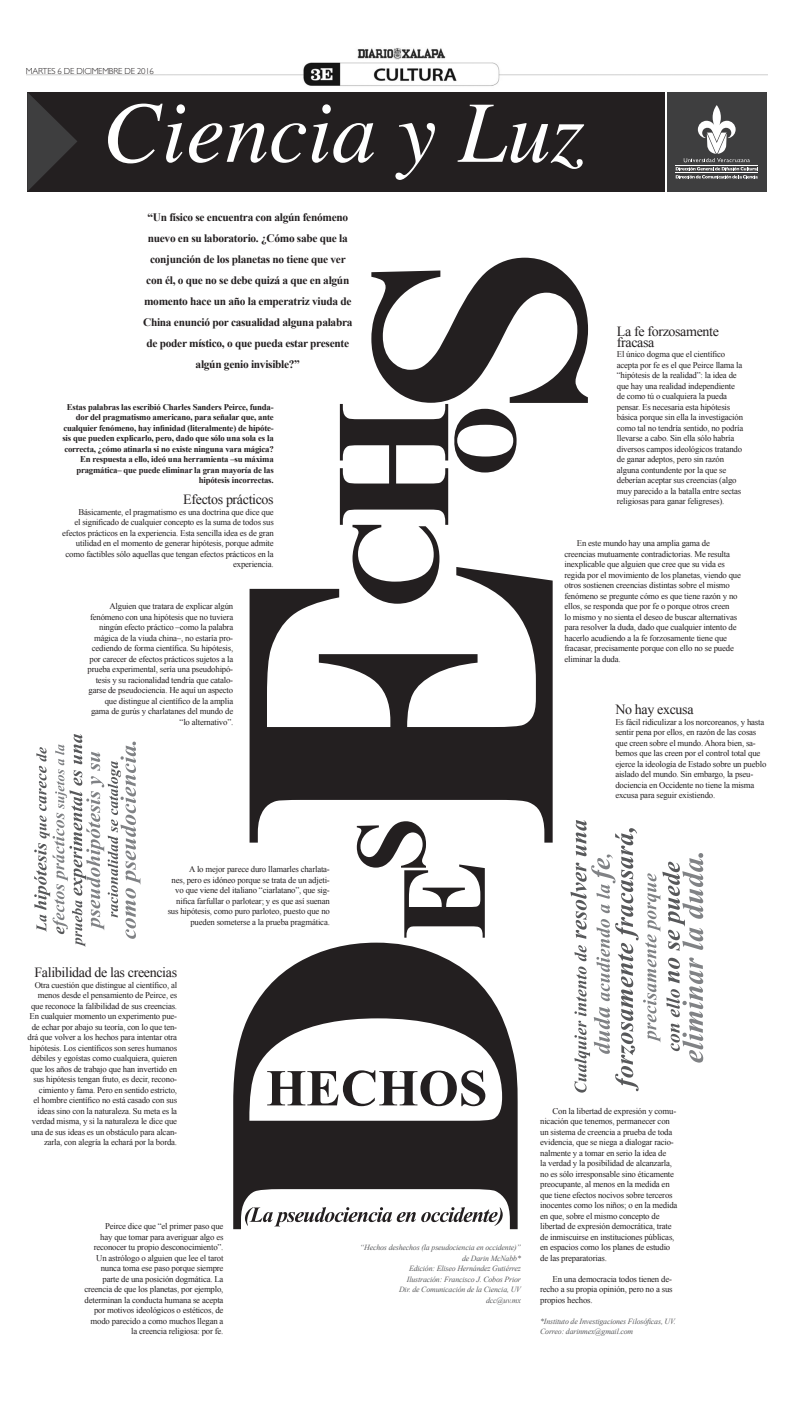
<style>
.page{position:relative;width:794px;height:1427px;background:#fff}
.page>*{position:absolute;margin:0;border:0;box-sizing:border-box;transform-origin:0 0}
.Subtítulos{font:14px/10.5px "Times New Roman";letter-spacing:-.025em;color:#231f20}
.Lid{font:700 11.38px/21px "Times New Roman";letter-spacing:-.025em;color:#231f20;text-align:center}
.cuerpo_de_texto{font:8.75px/10.5px "Times New Roman";letter-spacing:-.02em;color:#231f20;text-align:right}
.PÁRRAFO_SIN_SANGRÍA{font:8.75px/10.5px "Times New Roman";letter-spacing:-.02em;color:#231f20;text-align:right}
.PÁRRAFO_ÉNFASIS_SIN{font:700 8.75px/10.5px "Times New Roman";letter-spacing:-.02em;color:#231f20;text-align:right}
.Lid-2{font:300 8.75px "Gill Sans";letter-spacing:-.025em;color:#231f20}
.Crédito{font:italic 7.88px/10.5px "Times New Roman";letter-spacing:-.02em;color:#57585a}
</style>
<div class="page">
<img style="left:27px;top:48px;width:740px;height:38px">
<svg style="left:233px;top:942px;width:284px;height:286px;fill:#231f20"></svg>
<svg style="left:357px;top:842px;width:128px;height:95px"></svg>
<svg style="left:249px;top:588px;width:303px;height:254px"></svg>
<svg style="left:340px;top:258px;width:248px;height:345px"></svg>
<svg style="left:245px;top:1206px;width:258px;height:20px"></svg>
<div style="left:27px;top:92px;width:638px;height:99px;background:#231f20"></div>
<svg style="left:27px;top:92px;width:50px;height:99px"></svg>
<div style="left:667px;top:92px;width:99px;height:100px;background:#3e3e3f"></div>
<svg style="left:675px;top:105px;width:83px;height:73px"></svg>
<hr style="left:675px;top:172px;width:83px;height:1px;background:#fff">
<hr style="left:675px;top:165px;width:83px;height:1px;background:#fff">
<svg style="left:108px;top:104px;width:198px;height:59px"></svg>
<svg style="left:322px;top:104px;width:9px;height:10px"></svg>
<svg style="left:312px;top:123px;width:62px;height:40px"></svg>
<svg style="left:395px;top:123px;width:40px;height:57px"></svg>
<svg style="left:457px;top:105px;width:127px;height:64px"></svg>
<svg style="left:34px;top:734px;width:106px;height:212px"></svg>
<svg style="left:570px;top:820px;width:133px;height:272px"></svg>
<p class="Lid-2" style="left:26px;top:64px;width:129px">MARTES 6 DE DICIMEMBRE DE 2016</p>
<p class="Lid" style="left:143px;top:206px;width:211px">“Un físico se encuentra con algún fenómeno nuevo en su laboratorio. ¿Cómo sabe que la conjunción de los planetas no tiene que ver con él, o que no se debe quizá a que en algún momento hace un año la emperatriz viuda de China enunció por casualidad alguna palabra de poder místico, o que pueda estar presente algún genio invisible?”</p>
<p class="PÁRRAFO_ÉNFASIS_SIN" style="left:62px;top:401px;width:213px">Estas palabras las escribió Charles Sanders Peirce, funda&shy;dor del pragmatismo americano, para señalar que, ante cualquier fenómeno, hay infinidad (literalmente) de hipóte&shy;sis que pueden explicarlo, pero, dado que sólo una sola es la correcta, ¿cómo atinarla si no existe ninguna vara mágica?<br>En respuesta a ello, ideó una herramienta –su máxima pragmática– que puede eliminar la gran mayoría de las hipótesis incorrectas.</p>
<p class="Subtítulos" style="left:183px;top:494px;width:92px">Efectos prácticos</p>
<p class="PÁRRAFO_SIN_SANGRÍA" style="left:62px;top:506px;width:213px">Básicamente, el pragmatismo es una doctrina que dice que<br>el significado de cualquier concepto es la suma de todos sus efectos prácticos en la experiencia. Esta sencilla idea es de gran utilidad en el momento de generar hipótesis, porque admite como factibles sólo aquellas que tengan efectos prácticos en la experiencia.</p>
<p class="cuerpo_de_texto" style="left:87px;top:601px;width:147px">Alguien que tratara de explicar algún fenómeno con una hipótesis que no tuviera ningún efecto práctico –como la palabra mágica de la viuda china–, no estaría pro&shy;cediendo de forma científica. Su hipótesis, por carecer de efectos prácticos sujetos a la prueba experimental, sería una pseudohipó&shy;tesis y su racionalidad tendría que catalo&shy;garse de pseudociencia. He aquí un aspecto que distingue al científico de la amplia gama de gurús y charlatanes del mundo de “lo alternativo”.</p>
<p class="Subtítulos" style="left:617px;top:326px;width:104px">La fe forzosamente fracasa</p>
<p class="PÁRRAFO_SIN_SANGRÍA" style="left:617px;top:349px;width:128px;text-align:left">El único dogma que el científico acepta por fe es el que Peirce llama la “hipótesis de la realidad”: la idea de que hay una realidad independiente de como tú o cualquiera la pueda pensar. Es necesaria esta hipótesis básica porque sin ella la investigación como tal no tendría sentido, no podría llevarse a cabo. Sin ella sólo habría diversos campos ideológicos tratando de ganar adeptos, pero sin razón alguna contundente por la que se deberían aceptar sus creencias (algo muy parecido a la batalla entre sectas religiosas para ganar feligreses).</p>
<p class="cuerpo_de_texto" style="left:564px;top:538px;width:178px;text-align:left;text-indent:12px">En este mundo hay una amplia gama de creencias mutuamente contradictorias. Me resulta inexplicable que alguien que cree que su vida es regida por el movimiento de los planetas, viendo que otros sostienen creencias distintas sobre el mismo fenómeno se pregunte cómo es que tiene razón y no ellos, se responda que por fe o porque otros creen<br>lo mismo y no sienta el deseo de buscar alternativas para resolver la duda, dado que cualquier intento de hacerlo acudiendo a la fe forzosamente tiene que fracasar, precisamente porque con ello no se puede eliminar la duda.</p>
<p class="Subtítulos" style="left:615px;top:704px;width:80px">No hay excusa</p>
<p class="PÁRRAFO_SIN_SANGRÍA" style="left:615px;top:716px;width:152px;text-align:left">Es fácil ridiculizar a los norcoreanos, y hasta sentir pena por ellos, en razón de las cosas que creen sobre el mundo. Ahora bien, sa&shy;bemos que las creen por el control total que ejerce la ideología de Estado sobre un pueblo aislado del mundo. Sin embargo, la pseu&shy;dociencia en Occidente no tiene la misma excusa para seguir existiendo.</p>
<p class="cuerpo_de_texto" style="left:168px;top:863px;width:164px">A lo mejor parece duro llamarles charlata-<br>nes, pero es idóneo porque se trata de un adjeti&shy;vo que viene del italiano “ciarlatano”, que sig&shy;nifica farfullar o parlotear; y es que así suenan sus hipótesis, como puro parloteo, puesto que no pueden someterse a la prueba pragmática.</p>
<p class="Subtítulos" style="left:35px;top:966px;width:144px">Falibilidad de las creencias</p>
<p class="PÁRRAFO_SIN_SANGRÍA" style="left:28px;top:979px;width:151px">Otra cuestión que distingue al científico, al menos desde el pensamiento de Peirce, es que reconoce la falibilidad de sus creencias.<br>En cualquier momento un experimento pue&shy;de echar por abajo su teoría, con lo que ten&shy;drá que volver a los hechos para intentar otra hipótesis. Los científicos son seres humanos débiles y egoístas como cualquiera, quieren que los años de trabajo que han invertido en sus hipótesis tengan fruto, es decir, recono&shy;cimiento y fama. Pero en sentido estricto,<br>el hombre científico no está casado con sus ideas sino con la naturaleza. Su meta es la verdad misma, y si la naturaleza le dice que una de sus ideas es un obstáculo para alcan&shy;zarla, con alegría la echará por la borda.</p>
<p class="cuerpo_de_texto" style="left:84px;top:1220px;width:141px">Peirce dice que “el primer paso que<br>hay que tomar para averiguar algo es reconocer tu propio desconocimiento”.<br>Un astrólogo o alguien que lee el tarot nunca toma ese paso porque siempre parte de una posición dogmática. La creencia de que los planetas, por ejemplo, determinan la conducta humana se acepta por motivos ideológicos o estéticos, de modo parecido a como muchos llegan a la creencia religiosa: por fe.</p>
<p class="Crédito" style="left:360px;top:1241px;width:162px">“Hechos deshechos (la pseudociencia en occidente)”</p>
<p class="Crédito" style="left:462px;top:1252px;width:60px">de Darin McNabb*</p>
<p class="Crédito" style="left:409px;top:1262px;width:113px">Edición: Eliseo Hernández Gutiérrez</p>
<p class="Crédito" style="left:407px;top:1273px;width:115px">Ilustración: Francisco J. Cobos Prior</p>
<p class="Crédito" style="left:399px;top:1283px;width:123px">Dir. de Comunicación de la Ciencia, UV</p>
<p class="Crédito" style="left:486px;top:1294px;width:36px">dcc@uv.mx</p>
<p class="cuerpo_de_texto" style="left:540px;top:1105px;width:139px;text-align:left;text-indent:12px">Con la libertad de expresión y comu&shy;nicación que tenemos, permanecer con un sistema de creencia a prueba de toda evidencia, que se niega a dialogar racio&shy;nalmente y a tomar en serio la idea de<br>la verdad y la posibilidad de alcanzarla, no es sólo irresponsable sino éticamente preocupante, al menos en la medida en que tiene efectos nocivos sobre terceros inocentes como los niños; o en la medida en que, sobre el mismo concepto de libertad de expresión democrática, trate de inmiscuirse en instituciones públicas, en espacios como los planes de estudio de las preparatorias.</p>
<p class="cuerpo_de_texto" style="left:540px;top:1273px;width:134px;text-align:justify;text-indent:12px">En una democracia todos tienen de&shy;recho a su propia opinión, pero no a sus propios hechos.</p>
<p class="Crédito" style="left:540px;top:1315px;width:137px">*Instituto de Investigaciones Filosóficas, UV.<br>Correo: darinmex@gmail.com</p>
</div>
